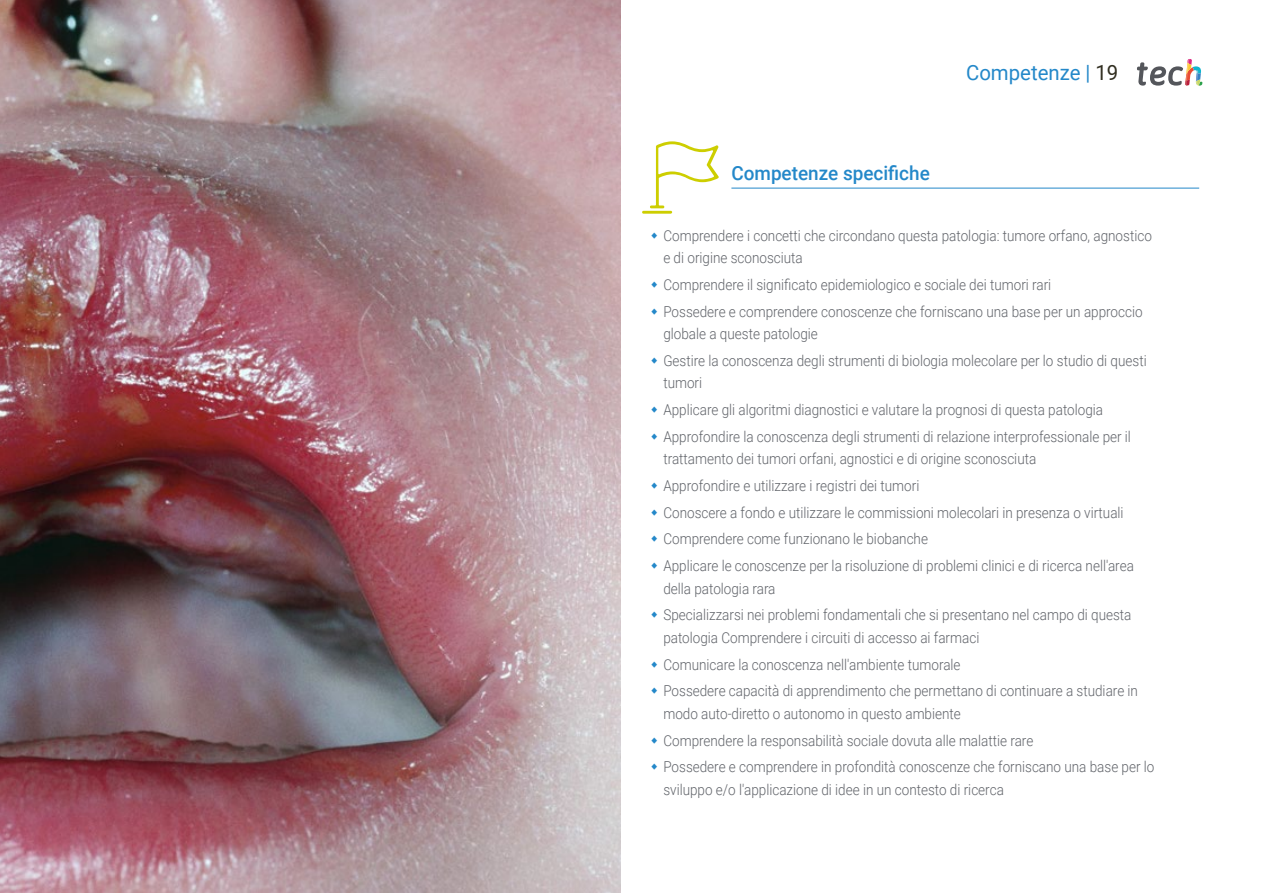
<style>
.page{position:relative;width:1263px;height:893px;background:#fff}
.page>*{position:absolute;margin:0;border:0;box-sizing:border-box;transform-origin:0 0}
.t1{font:21px "Roboto";color:#2488c9}
.t2{font:500 19.5px "Roboto";color:#2488c9}
.t3{font:300 15px/26.7px "Roboto";color:#61646a;scale:.9 1}
.s1{color:#312e20}
</style>
<div class="page">
<hr style="left:731px;top:188px;width:468px;height:1px;background:#2488c9">
<hr style="left:642px;top:211px;width:30px;height:3px;background:#cdce00">
<svg style="left:650px;top:141px;width:69px;height:67px"></svg>
<svg style="left:1137px;top:59px;width:65px;height:27px"></svg>
<img style="left:0;top:0;width:621px;height:893px">
<h2 class="t2" style="left:731px;top:159px;width:200px">Competenze specifiche</h2>
<h1 class="t1" style="left:966px;top:57px;width:154px">Competenze | <span class="s1">19</span></h1>
<p class="t3" style="left:663px;top:223px;width:544px;line-height:22.5px">Comprendere i concetti che circondano questa patologia: tumore orfano, agnostico e di origine sconosciuta</p>
<p class="t3" style="left:663px;top:270px;width:534px">Comprendere il significato epidemiologico e sociale dei tumori rari<br>Possedere e comprendere conoscenze che forniscano una base per un approccio</p>
<p class="t3" style="left:663px;top:320px;width:538px">globale a queste patologie<br>Gestire la conoscenza degli strumenti di biologia molecolare per lo studio di questi</p>
<p class="t3" style="left:663px;top:369px;width:521px">tumori<br>Applicare gli algoritmi diagnostici e valutare la prognosi di questa patologia<br>Approfondire la conoscenza degli strumenti di relazione interprofessionale per il</p>
<p class="t3" style="left:663px;top:445px;width:524px">trattamento dei tumori orfani, agnostici e di origine sconosciuta<br>Approfondire e utilizzare i registri dei tumori<br>Conoscere a fondo e utilizzare le commissioni molecolari in presenza o virtuali Comprendere come funzionano le biobanche<br>Applicare le conoscenze per la risoluzione di problemi clinici e di ricerca nell'area</p>
<p class="t3" style="left:663px;top:574px;width:522px">della patologia rara<br>Specializzarsi nei problemi fondamentali che si presentano nel campo di questa</p>
<p class="t3" style="left:663px;top:624px;width:529px">patologia Comprendere i circuiti di accesso ai farmaci<br>Comunicare la conoscenza nell'ambiente tumorale<br>Possedere capacità di apprendimento che permettano di continuare a studiare in</p>
<p class="t3" style="left:663px;top:700px;width:547px">modo auto-diretto o autonomo in questo ambiente<br>Comprendere la responsabilità sociale dovuta alle malattie rare<br>Possedere e comprendere in profondità conoscenze che forniscano una base per lo</p>
<p class="t3" style="left:663px;top:776px;width:380px">sviluppo e/o l'applicazione di idee in un contesto di ricerca</p>
</div>
